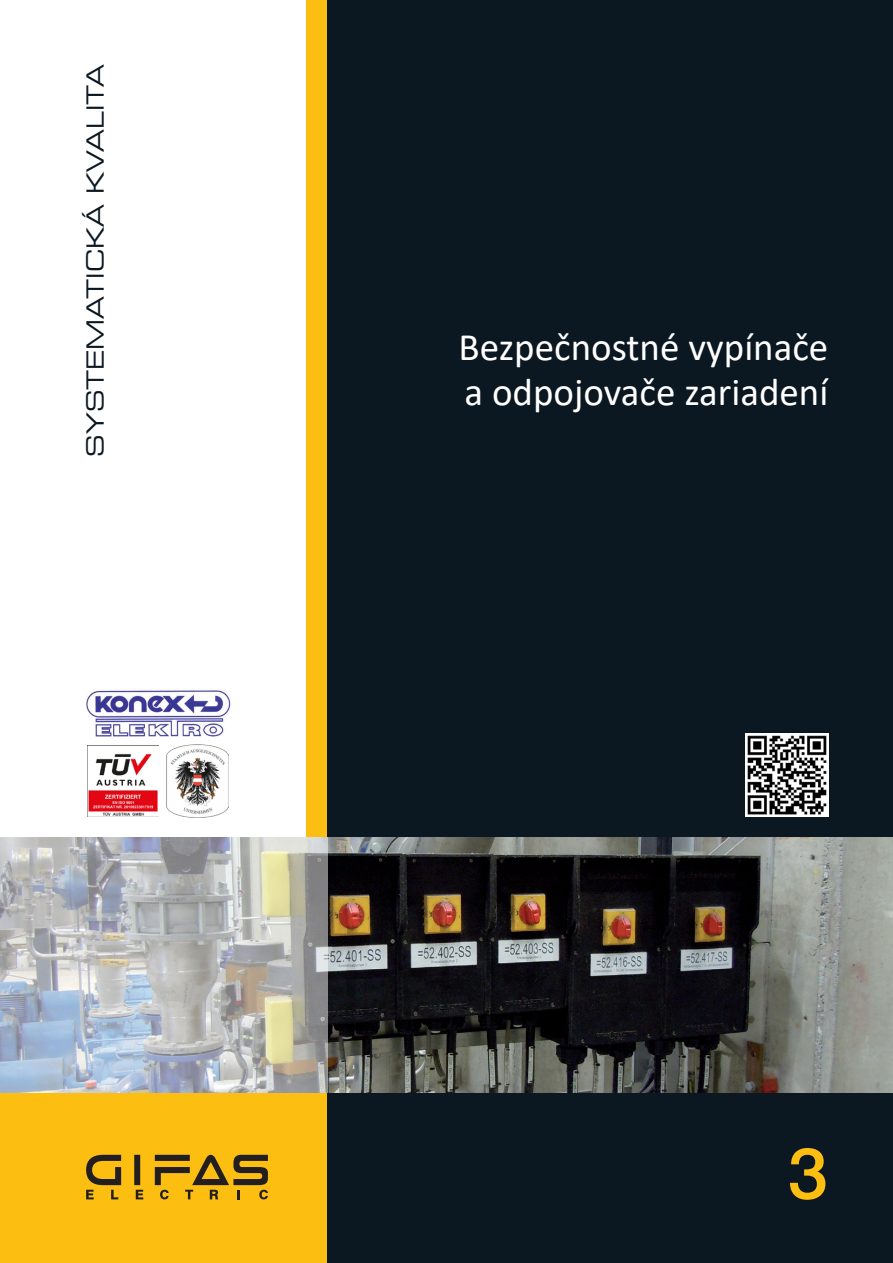
<style>
.page{position:relative;width:893px;height:1263px;background:#fff}
.page>*{position:absolute;margin:0;border:0;box-sizing:border-box;transform-origin:0 0}
.t1{font:500 72px "Swiss 721 BT";color:#fdbe12}
.t2{font:39px/45px "Calibri";color:#fff}
.t3{font:expanded 23.55px "Square 721 BT";color:#0b1721}
</style>
<div class="page">
<div style="left:306px;top:0;width:28px;height:1263px;background:#fdbe12"></div>
<div style="left:0;top:1083px;width:327px;height:180px;background:#fdbe12"></div>
<div style="left:327px;top:0;width:566px;height:1263px;background:#0b1721"></div>
<div style="left:134px;top:1155px;width:6px;height:30px;background:#231f20"></div>
<svg style="left:86px;top:1155px;width:35px;height:44px"></svg>
<svg style="left:136px;top:1190px;width:7px;height:9px"></svg>
<svg style="left:155px;top:1155px;width:113px;height:44px"></svg>
<img style="left:166px;top:745px;width:62px;height:72px">
<img style="left:87px;top:745px;width:71px;height:71px">
<img style="left:745px;top:733px;width:83px;height:83px">
<img style="left:327px;top:838px;width:566px;height:255px">
<svg style="left:0;top:838px;width:327px;height:255px;background:#b4b8ba"></svg>
<img style="left:86px;top:690px;width:145px;height:47px">
<p class="t3" style="left:81px;top:456px;width:393px;rotate:-90deg">SYSTEMATICKÁ KVALITA</p>
<p class="t2" style="left:459px;top:323px;width:371px">Bezpečnostné vypínače a odpojovače zariadení</p>
<h1 class="t1" style="left:788px;top:1129px;width:42px">3</h1>
</div>
